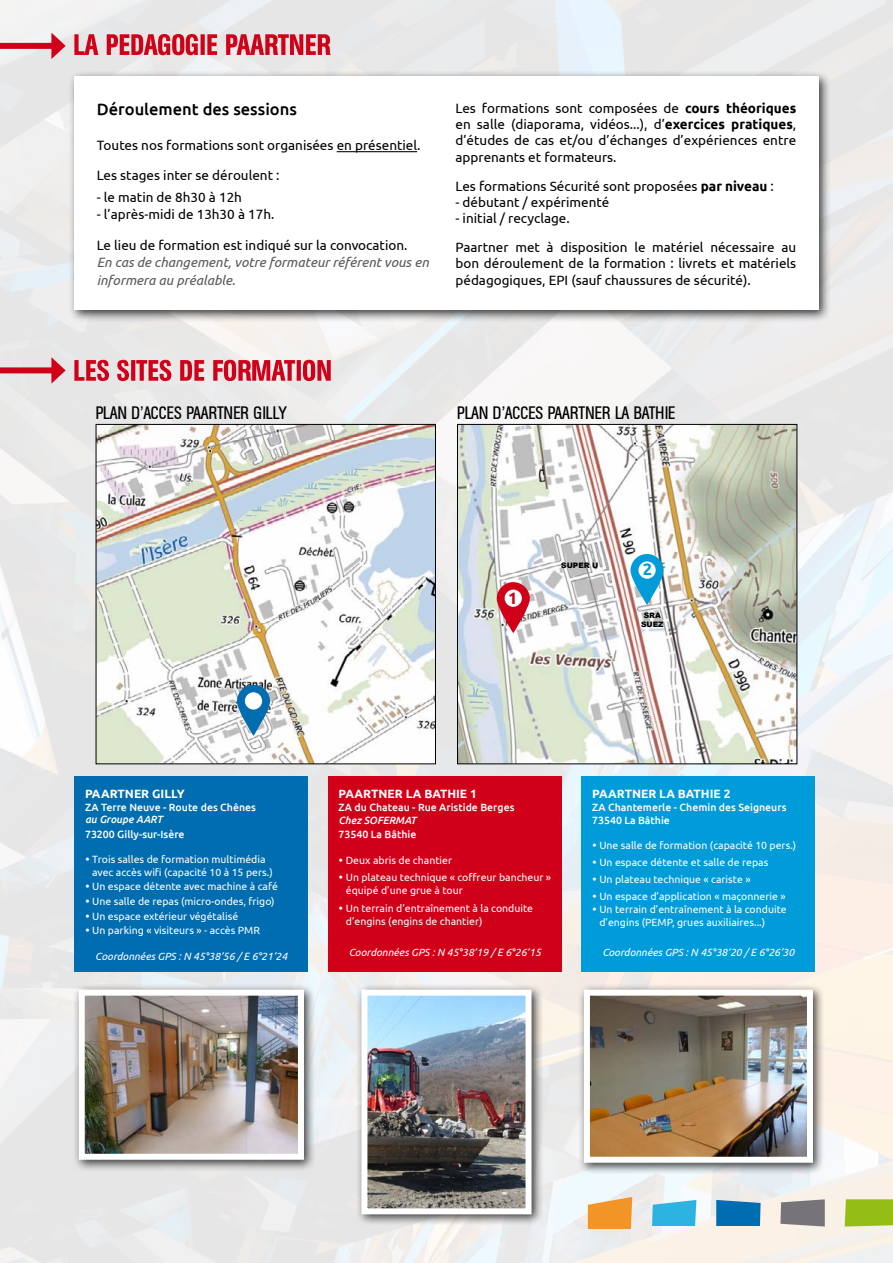
<style>
.page{position:relative;width:893px;height:1263px;background:#fff}
.page>*{position:absolute;margin:0;border:0;box-sizing:border-box;transform-origin:0 0}
.t1{font:18px "Agent Con DB Normal";color:#000}
.t2{font:500 16.5px "Ubuntu";color:#000}
.t3{font:700 16.5px "Ubuntu";color:#d10019}
.t4{font:700 16.5px "Ubuntu";color:#009cda}
.t5{font:13.5px/16.2px "Ubuntu";color:#000}
.t6{font:italic 13.5px/17.5px "Ubuntu";color:#58585a}
.t7{font:700 12px "Ubuntu";color:#fff}
.t8{font:10.5px/13.2px "Ubuntu";color:#fff}
.t9{font:500 10.5px/12.8px "Ubuntu";color:#fff}
.t10{font:italic 10.5px "Ubuntu";color:#fff}
.t11{font:italic 500 10.5px "Ubuntu";color:#fff}
.t12{font:900 7.5px/9px "Arial";color:#000;text-align:center}
.s1{font-weight:700}
</style>
<div class="page">
<div style="left:73px;top:983px;width:243px;height:189px;background:#000;opacity:.75"></div>
<img style="left:86px;top:997px;width:211px;height:156px">
<div style="left:79px;top:990px;width:225px;height:170px;border:6px solid #fff"></div>
<div style="left:355px;top:983px;width:188px;height:243px;background:#000;opacity:.75"></div>
<img style="left:368px;top:997px;width:156px;height:210px">
<div style="left:361px;top:990px;width:170px;height:224px;border:6px solid #fff"></div>
<div style="left:578px;top:983px;width:247px;height:192px;background:#000;opacity:.75"></div>
<img style="left:591px;top:997px;width:215px;height:159px">
<div style="left:584px;top:990px;width:229px;height:173px;border:6px solid #fff"></div>
<div style="left:74px;top:776px;width:234px;height:196px;background:#006db0"></div>
<div style="left:328px;top:776px;width:234px;height:196px;background:#d10019"></div>
<div style="left:581px;top:776px;width:234px;height:196px;background:#009cda"></div>
<img style="left:98px;top:426px;width:336px;height:336px">
<div style="left:96px;top:424px;width:340px;height:340px;border:1px solid #000"></div>
<svg style="left:237px;top:685px;width:33px;height:51px"></svg>
<div style="left:245px;top:692px;width:17px;height:17px;background:#fff;border-radius:50%"></div>
<div style="left:0;top:43px;width:57px;height:6px;background:#d10019"></div>
<svg style="left:51px;top:33px;width:15px;height:26px"></svg>
<svg style="left:74px;top:34px;width:257px;height:21px;background:#da6472"></svg>
<div style="left:68px;top:70px;width:763px;height:252px;background:#000;opacity:.75"></div>
<div style="left:74px;top:77px;width:745px;height:233px;background:#fff"></div>
<hr style="left:337px;top:151px;width:80px;height:1px;background:#000">
<svg style="left:588px;top:1197px;width:44px;height:32px"></svg>
<svg style="left:652px;top:1200px;width:44px;height:26px"></svg>
<svg style="left:716px;top:1200px;width:45px;height:26px"></svg>
<svg style="left:780px;top:1199px;width:45px;height:27px"></svg>
<svg style="left:845px;top:1199px;width:48px;height:27px"></svg>
<svg style="left:74px;top:360px;width:257px;height:21px;background:#dc6a77"></svg>
<div style="left:0;top:367px;width:57px;height:6px;background:#d10019"></div>
<svg style="left:51px;top:357px;width:15px;height:27px"></svg>
<img style="left:459px;top:426px;width:336px;height:336px">
<div style="left:457px;top:424px;width:340px;height:340px;border:1px solid #000"></div>
<svg style="left:630px;top:554px;width:34px;height:51px"></svg>
<div style="left:638px;top:561px;width:18px;height:18px;background:#fff;border-radius:50%"></div>
<svg style="left:497px;top:582px;width:33px;height:51px"></svg>
<div style="left:505px;top:590px;width:17px;height:17px;background:#fff;border-radius:50%"></div>
<p class="t2" style="left:97px;top:99px;width:202px">Déroulement des sessions</p>
<p class="t5" style="left:97px;top:137px;width:325px">Toutes nos formations sont organisées en présentiel.</p>
<p class="t5" style="left:97px;top:167px;width:184px">Les stages inter se déroulent :</p>
<p class="t5" style="left:97px;top:189px;width:147px">- le matin de 8h30 à 12h</p>
<p class="t5" style="left:97px;top:206px;width:179px">- l’après-midi de 13h30 à 17h.</p>
<p class="t5" style="left:97px;top:236px;width:312px">Le lieu de formation est indiqué sur la convocation.</p>
<p class="t6" style="left:97px;top:253px;width:334px">En cas de changement, votre formateur référent vous en informera au préalable.</p>
<p class="t5" style="left:455px;top:99px;width:342px;text-align:justify">Les formations sont composées de <span class="s1">cours théoriques </span>en salle (diaporama, vidéos...), d’<span class="s1">exercices pratiques</span>, d’études de cas et/ou d’échanges d’expériences entre apprenants et formateurs.</p>
<p class="t5" style="left:455px;top:177px;width:320px">Les formations Sécurité sont proposées <span class="s1">par niveau</span> :</p>
<p class="t5" style="left:455px;top:193px;width:155px">- débutant / expérimenté</p>
<p class="t5" style="left:455px;top:203px;width:342px;line-height:29.1px">- initial / recyclage.<br>Paartner met à disposition le matériel nécessaire au</p>
<p class="t5" style="left:455px;top:255px;width:342px">bon déroulement de la formation : livrets et matériels pédagogiques, EPI (sauf chaussures de sécurité).</p>
<h1 class="t1" style="left:96px;top:403px;width:193px">PLAN D’ACCES PAARTNER GILLY</h1>
<h1 class="t1" style="left:457px;top:403px;width:220px">PLAN D’ACCES PAARTNER LA BATHIE</h1>
<p class="t3" style="left:508px;top:588px;width:11px">1</p>
<p class="t12" style="left:561px;top:560px;width:39px">SUPER U</p>
<p class="t4" style="left:643px;top:559px;width:11px">2</p>
<p class="t12" style="left:641px;top:610px;width:24px">SRA<br>SUEZ</p>
<p class="t7" style="left:85px;top:787px;width:101px">PAARTNER GILLY</p>
<p class="t9" style="left:85px;top:800px;width:172px">ZA Terre Neuve - Route des Chênes</p>
<p class="t11" style="left:85px;top:813px;width:79px">au Groupe AART</p>
<p class="t9" style="left:85px;top:827px;width:101px">73200 Gilly-sur-Isère</p>
<p class="t8" style="left:92px;top:852px;width:182px;line-height:12.6px;text-indent:-7px">• Trois salles de formation multimédia avec accès wifi (capacité 10 à 15 pers.)</p>
<p class="t8" style="left:85px;top:880px;width:194px">• Un espace détente avec machine à café</p>
<p class="t8" style="left:85px;top:894px;width:191px">• Une salle de repas (micro-ondes, frigo)</p>
<p class="t8" style="left:85px;top:909px;width:155px">• Un espace extérieur végétalisé</p>
<p class="t8" style="left:85px;top:924px;width:176px">• Un parking « visiteurs » - accès PMR</p>
<p class="t10" style="left:95px;top:949px;width:194px">Coordonnées GPS : N 45°38’56 / E 6°21’24</p>
<p class="t7" style="left:339px;top:787px;width:140px">PAARTNER LA BATHIE 1</p>
<p class="t9" style="left:339px;top:801px;width:177px">ZA du Chateau - Rue Aristide Berges</p>
<p class="t11" style="left:339px;top:814px;width:79px">Chez SOFERMAT</p>
<p class="t9" style="left:339px;top:827px;width:79px">73540 La Bâthie</p>
<p class="t8" style="left:339px;top:853px;width:115px">• Deux abris de chantier</p>
<p class="t8" style="left:346px;top:871px;width:207px;text-indent:-7px">• Un plateau technique « coffreur bancheur » équipé d’une grue à tour</p>
<p class="t8" style="left:346px;top:901px;width:189px;text-indent:-7px">• Un terrain d’entraînement à la conduite d’engins (engins de chantier)</p>
<p class="t10" style="left:349px;top:945px;width:194px">Coordonnées GPS : N 45°38’19 / E 6°26’15</p>
<p class="t7" style="left:592px;top:787px;width:140px">PAARTNER LA BATHIE 2</p>
<p class="t9" style="left:592px;top:800px;width:196px">ZA Chantemerle - Chemin des Seigneurs<br>73540 La Bâthie</p>
<p class="t8" style="left:592px;top:838px;width:206px">• Une salle de formation (capacité 10 pers.)</p>
<p class="t8" style="left:592px;top:855px;width:178px">• Un espace détente et salle de repas</p>
<p class="t8" style="left:592px;top:872px;width:160px">• Un plateau technique « cariste »</p>
<p class="t8" style="left:592px;top:890px;width:195px">• Un espace d’application « maçonnerie »</p>
<p class="t8" style="left:599px;top:903px;width:189px;line-height:12.8px;text-indent:-7px">• Un terrain d’entraînement à la conduite d’engins (PEMP, grues auxiliaires...)</p>
<p class="t10" style="left:602px;top:945px;width:194px">Coordonnées GPS : N 45°38’20 / E 6°26’30</p>
</div>
